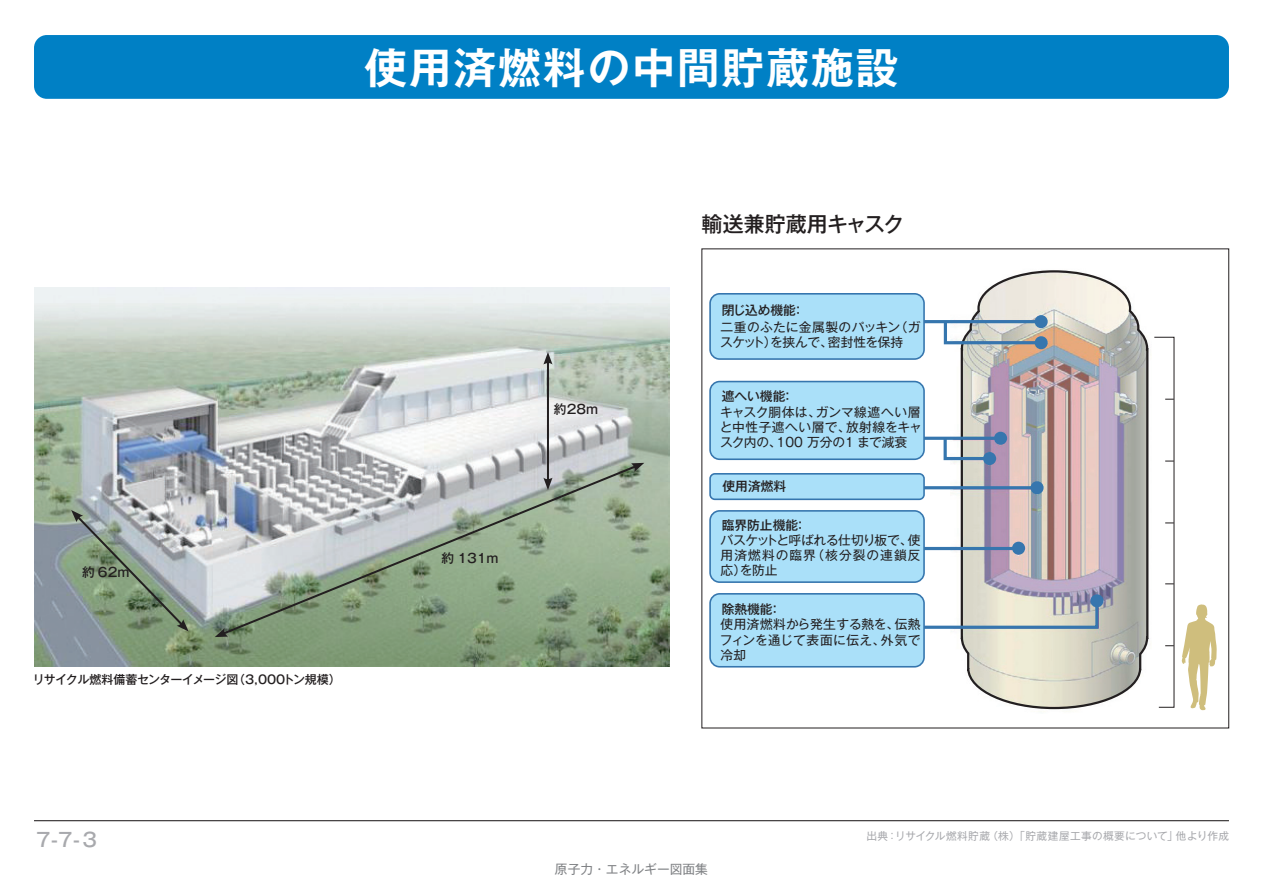
<style>
.page{position:relative;width:1263px;height:893px;background:#fff}
.page>*{position:absolute;margin:0;border:0;box-sizing:border-box;transform-origin:0 0}
.t1{font:700 42.45px "Gothic MB101 Pro De";letter-spacing:.05em;color:#fff}
.t2{font:500 21px "Gothic MB101 Pro";color:#231f20}
.t3{font:500 19.2px "Gothic MB101 Pro";color:#a8a9ad}
.t4{font:12.75px/15.3px "Gothic MB101 Pro";color:#231f20;text-align:justify}
.t5{font:500 12.75px "Gothic MB101 Pro";color:#231f20}
.t6{font:12.75px "Gothic MB101 Pro";color:#808285}
.t7{font:500 12px "Gothic MB101 Pro";letter-spacing:-.02em;color:#231f20}
.t8{font:10.65px "Gothic MB101 Pro";letter-spacing:.025em;color:#a8a9ad}
</style>
<div class="page">
<div style="left:34px;top:35px;width:1195px;height:64px;background:#0080c5;border-radius:13px"></div>
<img style="left:34px;top:287px;width:635px;height:380px">
<hr style="left:34px;top:820px;width:1195px;height:1px;background:#231f20">
<svg style="left:959px;top:270px;width:190px;height:440px;background:#c7bdbc"></svg>
<hr style="left:918px;top:320px;width:123px;height:3px;background:#3676ae">
<svg style="left:1034px;top:315px;width:14px;height:13px"></svg>
<svg style="left:942px;top:318px;width:102px;height:28px"></svg>
<div style="left:1034px;top:336px;width:14px;height:13px;background:#3676ae;border-radius:50%"></div>
<hr style="left:878px;top:437px;width:122px;height:3px;background:#3676ae">
<div style="left:994px;top:432px;width:13px;height:13px;background:#3676ae;border-radius:50%"></div>
<hr style="left:914px;top:486px;width:123px;height:3px;background:#3676ae">
<div style="left:1030px;top:481px;width:13px;height:13px;background:#3676ae;border-radius:50%"></div>
<hr style="left:896px;top:547px;width:122px;height:3px;background:#3676ae">
<div style="left:1012px;top:542px;width:13px;height:13px;background:#3676ae;border-radius:50%"></div>
<svg style="left:924px;top:597px;width:176px;height:33px"></svg>
<div style="left:1090px;top:594px;width:13px;height:13px;background:#3676ae;border-radius:50%"></div>
<svg style="left:942px;top:434px;width:51px;height:28px"></svg>
<div style="left:983px;top:452px;width:13px;height:13px;background:#3676ae;border-radius:50%"></div>
<svg style="left:1154px;top:337px;width:21px;height:371px"></svg>
<svg style="left:1182px;top:604px;width:35px;height:106px"></svg>
<div style="left:710px;top:294px;width:214px;height:65px;background:#aae0f9;border-radius:10px"></div>
<div style="left:709px;top:293px;width:216px;height:67px;border:2px solid #3676ae;border-radius:10px"></div>
<div style="left:710px;top:382px;width:214px;height:77px;background:#aae0f9;border-radius:10px"></div>
<div style="left:709px;top:381px;width:216px;height:79px;border:2px solid #3676ae;border-radius:10px"></div>
<div style="left:710px;top:511px;width:214px;height:71px;background:#aae0f9;border-radius:10px"></div>
<div style="left:709px;top:510px;width:216px;height:73px;border:2px solid #3676ae;border-radius:10px"></div>
<div style="left:710px;top:594px;width:214px;height:73px;background:#aae0f9;border-radius:10px"></div>
<div style="left:709px;top:593px;width:216px;height:74px;border:2px solid #3676ae;border-radius:10px"></div>
<div style="left:710px;top:474px;width:214px;height:25px;background:#aae0f9;border-radius:5px"></div>
<div style="left:709px;top:473px;width:216px;height:27px;border:2px solid #3676ae;border-radius:5px"></div>
<svg style="left:71px;top:510px;width:118px;height:121px;background:#90a093"></svg>
<svg style="left:220px;top:464px;width:419px;height:172px;background:#a0af9f"></svg>
<svg style="left:215px;top:628px;width:13px;height:9px"></svg>
<svg style="left:631px;top:463px;width:13px;height:9px"></svg>
<hr style="left:547px;top:361px;width:2px;height:120px;background:#231f20">
<svg style="left:543px;top:352px;width:9px;height:13px"></svg>
<svg style="left:543px;top:478px;width:9px;height:12px"></svg>
<h1 class="t1" style="left:365px;top:32px;width:535px">使用済燃料の中間貯蔵施設</h1>
<p class="t5" style="left:82px;top:562px;width:49px">約 62m</p>
<p class="t7" style="left:33px;top:669px;width:310px">リサイクル燃料備蓄センターイメージ図（3,000トン規模）</p>
<p class="t5" style="left:441px;top:548px;width:58px">約 131m</p>
<p class="t5" style="left:554px;top:398px;width:46px">約28m</p>
<h2 class="t2" style="left:702px;top:207px;width:204px">輸送兼貯蔵用キャスク</h2>
<p class="t5" style="left:722px;top:299px;width:84px">閉じ込め機能：</p>
<p class="t4" style="left:720px;top:318px;width:202px">二重のふたに金属製のパッキン（ガスケット）を挟んで、密封性を保持</p>
<p class="t5" style="left:722px;top:385px;width:74px">遮へい機能：</p>
<p class="t4" style="left:720px;top:403px;width:204px">キャスク胴体は、ガンマ線遮へい層と中性子遮へい層で、放射線をキャスク内の、100 万分の1 まで減衰</p>
<p class="t5" style="left:722px;top:475px;width:65px">使用済燃料</p>
<p class="t5" style="left:722px;top:514px;width:86px">臨界防止機能：</p>
<p class="t4" style="left:720px;top:530px;width:201px">バスケットと呼ばれる仕切り板で、使用済燃料の臨界（核分裂の連鎖反応）を防止</p>
<p class="t5" style="left:722px;top:598px;width:61px">除熱機能：</p>
<p class="t4" style="left:720px;top:615px;width:202px">使用済燃料から発生する熱を、伝熱フィンを通じて表面に伝え、外気で冷却</p>
<h3 class="t3" style="left:36px;top:824px;width:62px">7-7-3</h3>
<p class="t6" style="left:555px;top:859px;width:155px">原子力・エネルギー図面集</p>
<p class="t8" style="left:856px;top:828px;width:375px">　出典：リサイクル燃料貯蔵（株）「貯蔵建屋工事の概要について」他より作成</p>
</div>
